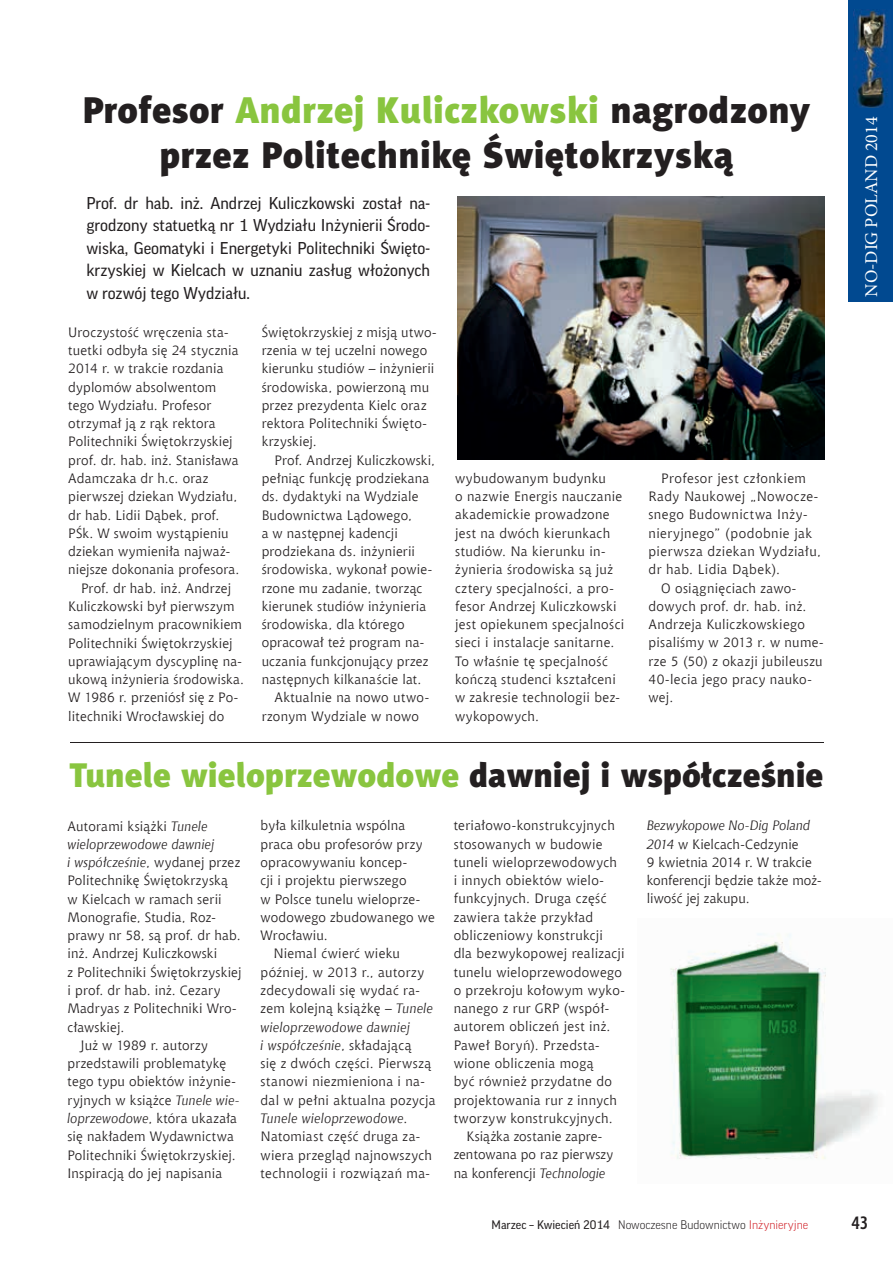
<style>
.page{position:relative;width:893px;height:1263px;background:#fff}
.page>*{position:absolute;margin:0;border:0;box-sizing:border-box;transform-origin:0 0}
.t1{font:37.5px/45px "Naomi Sans EFN Black";letter-spacing:.01em;color:#231f20;text-align:center}
.t2{font:34.5px "Naomi Sans EFN Black";color:#89c53f}
.t3{font:18px "Minion Pro";color:#fff}
.t4{font:700 18px "Aerton Cnd EFN";color:#231f20}
.t5{font:16.5px/22.5px "Good Pro";color:#231f20;text-align:justify}
.t6{font:13.5px/18.3px "Chianti EU";letter-spacing:.02em;color:#231f20}
.t7{font:italic 13.5px "Chianti EU";letter-spacing:.02em;color:#231f20}
.t8{font:13.5px "Chianti EU";letter-spacing:.04em;color:#231f20}
.t9{font:13.5px "Chianti EU";color:#231f20}
.t10{font:300 12px "Good Pro";color:#231f20}
.s1{color:#89c53f}
.s2{color:#231f20}
.s3{font-style:italic}
.s4{font-style:normal}
.s5{font-weight:400}
.s6{color:#d1232a}
</style>
<div class="page">
<div style="left:849px;top:0;width:44px;height:302px;background:#014990"></div>
<img style="left:853px;top:9px;width:35px;height:98px">
<img style="left:457px;top:196px;width:368px;height:263px">
<hr style="left:70px;top:742px;width:753px;height:1px;background:#231f20">
<img style="left:670px;top:933px;width:208px;height:226px">
<h1 class="t1" style="left:83px;top:89px;width:729px">Profesor <span class="s1">Andrzej Kuliczkowski</span> nagrodzony przez Politechnikę Świętokrzyską</h1>
<p class="t5" style="left:86px;top:191px;width:345px">Prof. dr hab. inż. Andrzej Kuliczkowski został na&shy;grodzony statuetką nr 1 Wydziału Inżynierii Środo&shy;wiska, Geomatyki i Energetyki Politechniki Święto&shy;krzyskiej w Kielcach w uznaniu zasług włożonych w rozwój tego Wydziału.</p>
<p class="t6" style="left:68px;top:323px;width:162px">Uroczystość wręczenia sta-</p>
<p class="t6" style="left:68px;top:341px;width:172px">tuetki odbyła się 24 stycznia</p>
<p class="t6" style="left:68px;top:359px;width:157px">2014 r. w trakcie rozdania</p>
<p class="t6" style="left:68px;top:378px;width:150px">dyplomów absolwentom</p>
<p class="t6" style="left:68px;top:396px;width:145px">tego Wydziału. Profesor</p>
<p class="t6" style="left:68px;top:414px;width:149px">otrzymał ją z rąk rektora</p>
<p class="t6" style="left:68px;top:432px;width:166px">Politechniki Świętokrzyskiej</p>
<p class="t6" style="left:68px;top:451px;width:172px">prof. dr. hab. inż. Stanisława</p>
<p class="t6" style="left:68px;top:469px;width:142px">Adamczaka dr h.c. oraz</p>
<p class="t6" style="left:68px;top:487px;width:170px">pierwszej dziekan Wydziału,</p>
<p class="t6" style="left:68px;top:506px;width:153px">dr hab. Lidii Dąbek, prof.</p>
<p class="t6" style="left:68px;top:524px;width:162px">PŚk. W swoim wystąpieniu</p>
<p class="t6" style="left:68px;top:542px;width:164px">dziekan wymieniła najważ-</p>
<p class="t6" style="left:68px;top:560px;width:173px">niejsze dokonania profesora.</p>
<p class="t6" style="left:81px;top:579px;width:152px">Prof. dr hab. inż. Andrzej</p>
<p class="t6" style="left:68px;top:597px;width:168px">Kuliczkowski był pierwszym</p>
<p class="t6" style="left:68px;top:615px;width:175px">samodzielnym pracownikiem</p>
<p class="t6" style="left:68px;top:634px;width:166px">Politechniki Świętokrzyskiej</p>
<p class="t6" style="left:68px;top:652px;width:175px">uprawiającym dyscyplinę na-</p>
<p class="t6" style="left:68px;top:670px;width:177px">ukową inżynieria środowiska.</p>
<p class="t6" style="left:68px;top:688px;width:172px">W 1986 r. przeniósł się z Po-</p>
<p class="t6" style="left:68px;top:707px;width:158px">litechniki Wrocławskiej do</p>
<p class="t6" style="left:262px;top:323px;width:177px">Świętokrzyskiej z misją utwo&shy;rzenia w tej uczelni nowego kierunku studiów – inżynierii środowiska, powierzoną mu przez prezydenta Kielc oraz rektora Politechniki Święto&shy;krzyskiej.</p>
<p class="t6" style="left:262px;top:451px;width:175px;text-indent:13px">Prof. Andrzej Kuliczkowski, pełniąc funkcję prodziekana ds. dydaktyki na Wydziale<br>Budownictwa Lądowego,<br>a w następnej kadencji prodziekana ds. inżynierii środowiska, wykonał powie&shy;rzone mu zadanie, tworząc kierunek studiów inżynieria środowiska, dla którego opracował też program na&shy;uczania funkcjonujący przez następnych kilkanaście lat.</p>
<p class="t6" style="left:262px;top:688px;width:169px;text-indent:13px">Aktualnie na nowo utwo&shy;rzonym Wydziale w nowo</p>
<p class="t6" style="left:455px;top:469px;width:171px">wybudowanym budynku<br>o nazwie Energis nauczanie akademickie prowadzone jest na dwóch kierunkach studiów. Na kierunku in&shy;żynieria środowiska są już cztery specjalności, a pro&shy;fesor Andrzej Kuliczkowski jest opiekunem specjalności sieci i instalacje sanitarne.<br>To właśnie tę specjalność kończą studenci kształceni w zakresie technologii bez&shy;wykopowych.</p>
<p class="t8" style="left:661px;top:470px;width:146px">Profesor jest członkiem</p>
<p class="t6" style="left:648px;top:487px;width:171px">Rady Naukowej „Nowocze-</p>
<p class="t6" style="left:648px;top:505px;width:161px">snego Budownictwa Inży-</p>
<p class="t6" style="left:648px;top:524px;width:165px">nieryjnego” (podobnie jak</p>
<p class="t8" style="left:648px;top:543px;width:174px">pierwsza dziekan Wydziału,</p>
<p class="t6" style="left:648px;top:560px;width:133px">dr hab. Lidia Dąbek).</p>
<p class="t6" style="left:661px;top:578px;width:137px">O osiągnięciach zawo-</p>
<p class="t6" style="left:648px;top:597px;width:159px">dowych prof. dr. hab. inż.</p>
<p class="t6" style="left:648px;top:615px;width:158px">Andrzeja Kuliczkowskiego</p>
<p class="t6" style="left:648px;top:633px;width:177px">pisaliśmy w 2013 r. w nume-</p>
<p class="t6" style="left:648px;top:652px;width:176px">rze 5 (50) z okazji jubileuszu</p>
<p class="t6" style="left:648px;top:670px;width:165px">40-lecia jego pracy nauko-</p>
<p class="t6" style="left:648px;top:688px;width:26px">wej.</p>
<h2 class="t2" style="left:70px;top:754px;width:755px">Tunele wieloprzewodowe <span class="s2">dawniej i współcześnie</span></h2>
<p class="t6" style="left:68px;top:816px;width:142px">Autorami książki <span class="s3">Tunele</span></p>
<p class="t7" style="left:68px;top:836px;width:148px">wieloprzewodowe dawniej</p>
<p class="t7" style="left:68px;top:854px;width:174px">i współcześnie<span class="s4">, wydanej przez</span></p>
<p class="t6" style="left:68px;top:871px;width:162px">Politechnikę Świętokrzyską</p>
<p class="t6" style="left:68px;top:890px;width:156px">w Kielcach w ramach serii</p>
<p class="t6" style="left:68px;top:908px;width:150px">Monografie, Studia, Roz-</p>
<p class="t6" style="left:68px;top:926px;width:175px">prawy nr 58, są prof. dr hab.</p>
<p class="t6" style="left:68px;top:944px;width:151px">inż. Andrzej Kuliczkowski</p>
<p class="t6" style="left:68px;top:963px;width:176px">z Politechniki Świętokrzyskiej</p>
<p class="t6" style="left:68px;top:981px;width:154px">i prof. dr hab. inż. Cezary</p>
<p class="t6" style="left:68px;top:999px;width:171px">Madryas z Politechniki Wro-</p>
<p class="t6" style="left:68px;top:1017px;width:58px">cławskiej.</p>
<p class="t6" style="left:80px;top:1036px;width:129px">Już w 1989 r. autorzy</p>
<p class="t6" style="left:68px;top:1054px;width:160px">przedstawili problematykę</p>
<p class="t6" style="left:68px;top:1072px;width:170px">tego typu obiektów inżynie-</p>
<p class="t6" style="left:68px;top:1091px;width:174px">ryjnych w książce <span class="s3">Tunele wie-</span></p>
<p class="t6" style="left:68px;top:1109px;width:171px"><span class="s3">loprzewodowe</span>, która ukazała</p>
<p class="t6" style="left:68px;top:1127px;width:168px">się nakładem Wydawnictwa</p>
<p class="t6" style="left:68px;top:1145px;width:170px">Politechniki Świętokrzyskiej.</p>
<p class="t6" style="left:68px;top:1164px;width:156px">Inspiracją do jej napisania</p>
<p class="t6" style="left:261px;top:816px;width:146px">była kilkuletnia wspólna</p>
<p class="t6" style="left:261px;top:835px;width:164px">praca obu profesorów przy</p>
<p class="t6" style="left:261px;top:853px;width:148px">opracowywaniu koncep-</p>
<p class="t6" style="left:261px;top:871px;width:147px">cji i projektu pierwszego</p>
<p class="t6" style="left:261px;top:889px;width:161px">w Polsce tunelu wieloprze-</p>
<p class="t6" style="left:261px;top:908px;width:176px">wodowego zbudowanego we</p>
<p class="t6" style="left:261px;top:926px;width:69px">Wrocławiu.</p>
<p class="t6" style="left:273px;top:944px;width:128px">Niemal ćwierć wieku</p>
<p class="t6" style="left:261px;top:963px;width:165px">później, w 2013 r., autorzy</p>
<p class="t6" style="left:261px;top:981px;width:161px">zdecydowali się wydać ra-</p>
<p class="t6" style="left:261px;top:999px;width:174px">zem kolejną książkę – <span class="s3">Tunele</span></p>
<p class="t7" style="left:261px;top:1019px;width:151px">wieloprzewodowe dawniej</p>
<p class="t7" style="left:261px;top:1037px;width:152px">i współcześnie<span class="s4">, składającą</span></p>
<p class="t6" style="left:261px;top:1054px;width:172px">się z dwóch części. Pierwszą</p>
<p class="t6" style="left:261px;top:1072px;width:166px">stanowi niezmieniona i na-</p>
<p class="t6" style="left:261px;top:1091px;width:177px">dal w pełni aktualna pozycja</p>
<p class="t7" style="left:261px;top:1110px;width:148px">Tunele wieloprzewodowe<span class="s4">.</span></p>
<p class="t6" style="left:261px;top:1127px;width:161px">Natomiast część druga za-</p>
<p class="t6" style="left:261px;top:1145px;width:173px">wiera przegląd najnowszych</p>
<p class="t6" style="left:261px;top:1164px;width:171px">technologii i rozwiązań ma-</p>
<p class="t6" style="left:454px;top:816px;width:163px">teriałowo-konstrukcyjnych</p>
<p class="t6" style="left:454px;top:835px;width:150px">stosowanych w budowie</p>
<p class="t6" style="left:454px;top:853px;width:165px">tuneli wieloprzewodowych</p>
<p class="t6" style="left:454px;top:871px;width:152px">i innych obiektów wielo-</p>
<p class="t6" style="left:454px;top:889px;width:154px">funkcyjnych. Druga część</p>
<p class="t6" style="left:454px;top:908px;width:141px">zawiera także przykład</p>
<p class="t6" style="left:454px;top:926px;width:151px">obliczeniowy konstrukcji</p>
<p class="t6" style="left:454px;top:944px;width:173px">dla bezwykopowej realizacji</p>
<p class="t6" style="left:454px;top:962px;width:170px">tunelu wieloprzewodowego</p>
<p class="t6" style="left:454px;top:981px;width:173px">o przekroju kołowym wyko-</p>
<p class="t6" style="left:454px;top:999px;width:157px">nanego z rur GRP (współ-</p>
<p class="t6" style="left:454px;top:1017px;width:158px">autorem obliczeń jest inż.</p>
<p class="t6" style="left:454px;top:1036px;width:148px">Paweł Boryń). Przedsta-</p>
<p class="t6" style="left:454px;top:1054px;width:141px">wione obliczenia mogą</p>
<p class="t6" style="left:454px;top:1072px;width:160px">być również przydatne do</p>
<p class="t6" style="left:454px;top:1090px;width:165px">projektowania rur z innych</p>
<p class="t6" style="left:454px;top:1109px;width:160px">tworzyw konstrukcyjnych.</p>
<p class="t6" style="left:466px;top:1127px;width:138px">Książka zostanie zapre-</p>
<p class="t6" style="left:454px;top:1145px;width:161px">zentowana po raz pierwszy</p>
<p class="t9" style="left:454px;top:1165px;width:153px">na konferencji <span class="s3">Technologie</span></p>
<p class="t6" style="left:647px;top:816px;width:176px"><span class="s3">Bezwykopowe No-Dig Poland<br>2014</span> w Kielcach-Cedzynie<br>9 kwietnia 2014 r. W trakcie konferencji będzie także moż&shy;liwość jej zakupu.</p>
<h3 class="t3" style="left:859px;top:297px;width:181px;rotate:-90deg">NO-DIG POLAND 2014</h3>
<p class="t10" style="left:492px;top:1218px;width:318px"><span class="s5">Marzec – Kwiecień 2014</span> Nowoczesne Budownictwo <span class="s6">Inżynieryjne</span></p>
<h3 class="t4" style="left:851px;top:1212px;width:18px">43</h3>
</div>
